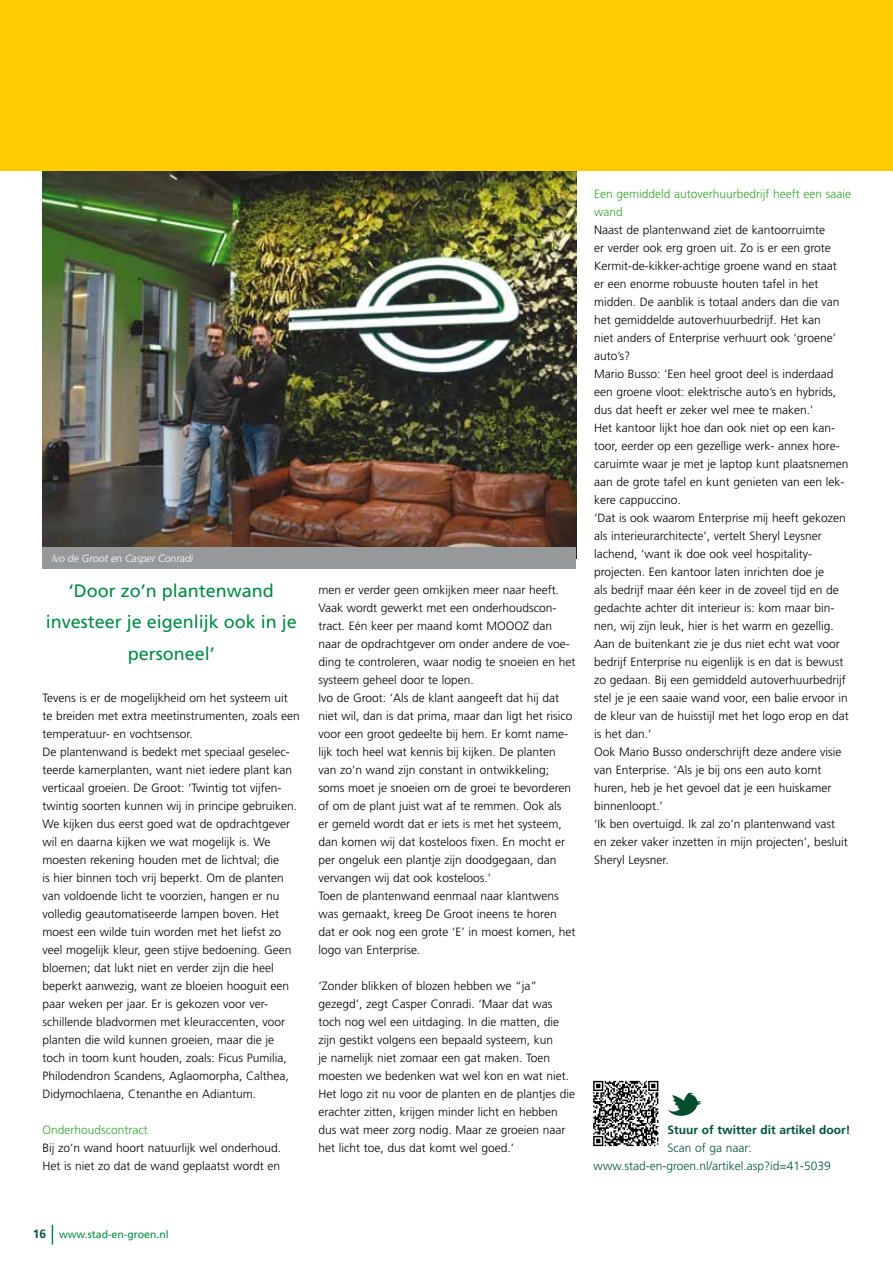
<style>
.page{position:relative;width:893px;height:1263px;background:#fff}
.page>*{position:absolute;margin:0;border:0;box-sizing:border-box;transform-origin:0 0}
.t1{font:18px/31.5px "Frutiger";color:#008b45;text-align:center}
.t2{font:300 12px/18px "Frutiger";color:#000}
.t3{font:300 12px/18px "Frutiger";color:#35a32c}
.t4{font:300 12px/18px "Frutiger";color:#00523c;text-align:center}
.t5{font:700 12px "Frutiger";color:#00523c}
.t6{font:italic 300 10.5px "Frutiger";color:#fff}
.t7{font:10.5px "Frutiger";color:#008b45}
.s1{font-weight:700;font-size:12px;color:#00523c}
</style>
<div class="page">
<svg style="left:52px;top:1225px;width:1px;height:19px"></svg>
<img style="left:43px;top:171px;width:533px;height:376px">
<div style="left:0;top:0;width:893px;height:171px;background:#fecc00"></div>
<div style="left:43px;top:547px;width:533px;height:22px;background:#97989a"></div>
<svg style="left:593px;top:1081px;width:65px;height:65px"></svg>
<svg style="left:667px;top:1092px;width:34px;height:24px"></svg>
<p class="t6" style="left:52px;top:553px;width:143px">Ivo de Groot en Casper Conradi</p>
<h1 class="t1" style="left:46px;top:574px;width:253px">‘Door zo’n plantenwand investeer je eigenlijk ook in je personeel’</h1>
<p class="t2" style="left:43px;top:689px;width:259px">Tevens is er de mogelijkheid om het systeem uit te breiden met extra meetinstrumenten, zoals een temperatuur- en vochtsensor.<br>De plantenwand is bedekt met speciaal geselec&shy;teerde kamerplanten, want niet iedere plant kan verticaal groeien. De Groot: ‘Twintig tot vijfen&shy;twintig soorten kunnen wij in principe gebruiken.<br>We kijken dus eerst goed wat de opdrachtgever wil en daarna kijken we wat mogelijk is. We moesten rekening houden met de lichtval; die<br>is hier binnen toch vrij beperkt. Om de planten van voldoende licht te voorzien, hangen er nu volledig geautomatiseerde lampen boven. Het moest een wilde tuin worden met het liefst zo veel mogelijk kleur, geen stijve bedoening. Geen bloemen; dat lukt niet en verder zijn die heel beperkt aanwezig, want ze bloeien hooguit een paar weken per jaar. Er is gekozen voor ver&shy;schillende bladvormen met kleuraccenten, voor planten die wild kunnen groeien, maar die je toch in toom kunt houden, zoals: Ficus Pumilia, Philodendron Scandens, Aglaomorpha, Calthea, Didymochlaena, Ctenanthe en Adiantum.</p>
<p class="t3" style="left:43px;top:1121px;width:107px">Onderhoudscontract</p>
<p class="t2" style="left:43px;top:1139px;width:240px">Bij zo’n wand hoort natuurlijk wel onderhoud.<br>Het is niet zo dat de wand geplaatst wordt en</p>
<p class="t2" style="left:318px;top:581px;width:259px">men er verder geen omkijken meer naar heeft.<br>Vaak wordt gewerkt met een onderhoudscon&shy;tract. Eén keer per maand komt MOOOZ dan naar de opdrachtgever om onder andere de voe&shy;ding te controleren, waar nodig te snoeien en het systeem geheel door te lopen.<br>Ivo de Groot: ‘Als de klant aangeeft dat hij dat niet wil, dan is dat prima, maar dan ligt het risico voor een groot gedeelte bij hem. Er komt name&shy;lijk toch heel wat kennis bij kijken. De planten van zo’n wand zijn constant in ontwikkeling; soms moet je snoeien om de groei te bevorderen of om de plant juist wat af te remmen. Ook als<br>er gemeld wordt dat er iets is met het systeem, dan komen wij dat kosteloos fixen. En mocht er per ongeluk een plantje zijn doodgegaan, dan vervangen wij dat ook kosteloos.’<br>Toen de plantenwand eenmaal naar klantwens was gemaakt, kreeg De Groot ineens te horen dat er ook nog een grote ‘E’ in moest komen, het logo van Enterprise.</p>
<p class="t2" style="left:318px;top:977px;width:258px">‘Zonder blikken of blozen hebben we “ja” gezegd’, zegt Casper Conradi. ‘Maar dat was toch nog wel een uitdaging. In die matten, die zijn gestikt volgens een bepaald systeem, kun<br>je namelijk niet zomaar een gat maken. Toen moesten we bedenken wat wel kon en wat niet.<br>Het logo zit nu voor de planten en de plantjes die erachter zitten, krijgen minder licht en hebben dus wat meer zorg nodig. Maar ze groeien naar het licht toe, dus dat komt wel goed.’</p>
<p class="t3" style="left:594px;top:185px;width:259px">Een gemiddeld autoverhuurbedrijf heeft een saaie wand</p>
<p class="t2" style="left:594px;top:221px;width:256px">Naast de plantenwand ziet de kantoorruimte<br>er verder ook erg groen uit. Zo is er een grote Kermit-de-kikker-achtige groene wand en staat er een enorme robuuste houten tafel in het midden. De aanblik is totaal anders dan die van het gemiddelde autoverhuurbedrijf. Het kan<br>niet anders of Enterprise verhuurt ook ‘groene’ auto’s?<br>Mario Busso: ‘Een heel groot deel is inderdaad een groene vloot: elektrische auto’s en hybrids, dus dat heeft er zeker wel mee te maken.’<br>Het kantoor lijkt hoe dan ook niet op een kan&shy;toor, eerder op een gezellige werk- annex hore&shy;caruimte waar je met je laptop kunt plaatsnemen aan de grote tafel en kunt genieten van een lek&shy;kere cappuccino.<br>‘Dat is ook waarom Enterprise mij heeft gekozen als interieurarchitecte’, vertelt Sheryl Leysner lachend, ‘want ik doe ook veel hospitality&shy;projecten. Een kantoor laten inrichten doe je<br>als bedrijf maar één keer in de zoveel tijd en de gedachte achter dit interieur is: kom maar bin&shy;nen, wij zijn leuk, hier is het warm en gezellig.<br>Aan de buitenkant zie je dus niet echt wat voor bedrijf Enterprise nu eigenlijk is en dat is bewust zo gedaan. Bij een gemiddeld autoverhuurbedrijf stel je je een saaie wand voor, een balie ervoor in de kleur van de huisstijl met het logo erop en dat is het dan.’<br>Ook Mario Busso onderschrijft deze andere visie van Enterprise. ‘Als je bij ons een auto komt huren, heb je het gevoel dat je een huiskamer binnenloopt.’<br>‘Ik ben overtuigd. Ik zal zo’n plantenwand vast en zeker vaker inzetten in mijn projecten’, besluit Sheryl Leysner.</p>
<p class="t5" style="left:667px;top:1123px;width:185px">Stuur of twitter dit artikel door!</p>
<p class="t4" style="left:594px;top:1139px;width:239px">Scan of ga naar: www.stad-en-groen.nl/artikel.asp?id=41-5039</p>
<p class="t7" style="left:33px;top:1228px;width:137px"><span class="s1">16</span> www.stad-en-groen.nl</p>
</div>
